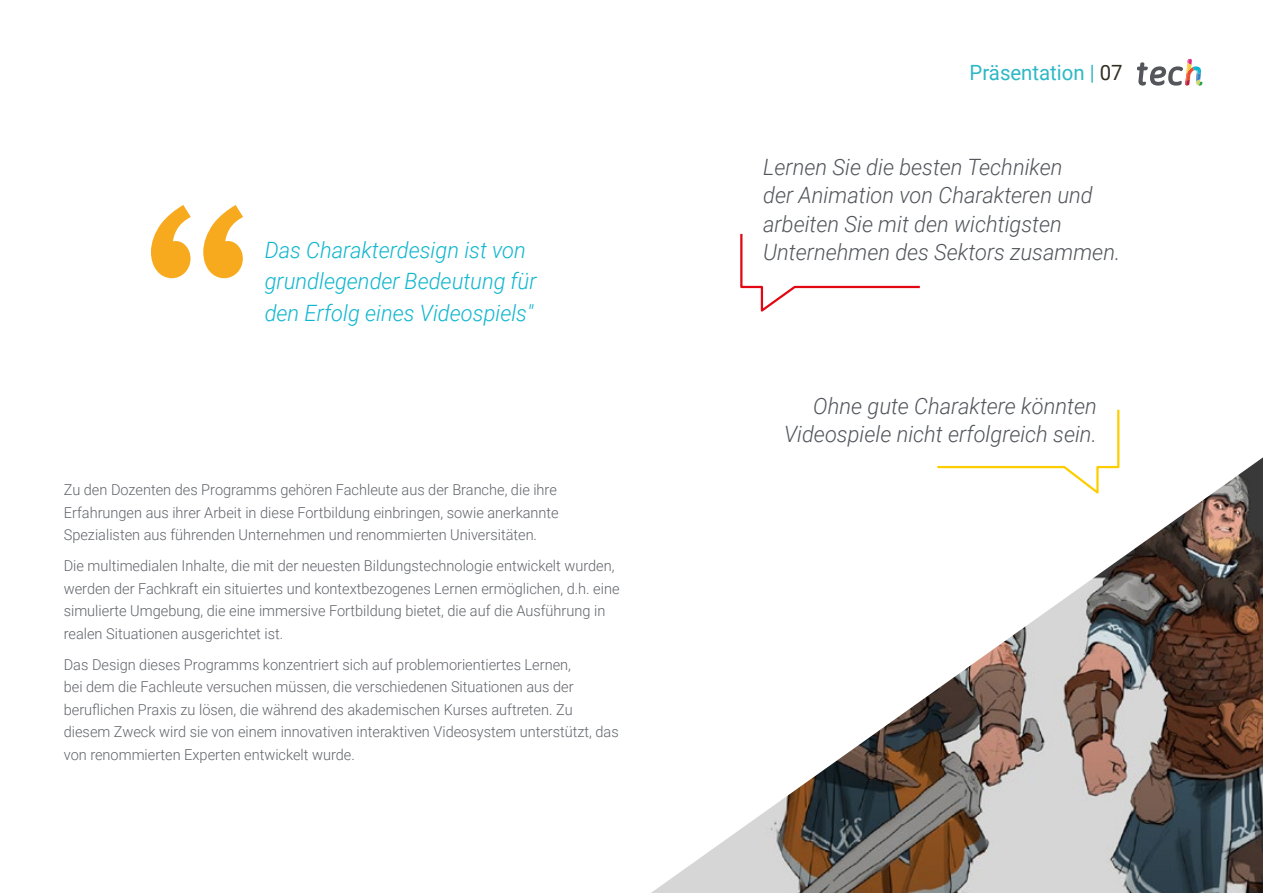
<style>
.page{position:relative;width:1263px;height:893px;background:#fff}
.page>*{position:absolute;margin:0;border:0;box-sizing:border-box;transform-origin:0 0}
.t1{font:italic 300 22.5px/28.5px "Roboto";color:#52555b;text-align:right}
.t2{font:italic 300 22.5px/31.5px "Roboto";color:#0fb6cf}
.t3{font:21px "Roboto";color:#2db8c5}
.t4{font:300 15px/22.5px "Roboto";color:#61646a}
.s1{color:#312e20}
</style>
<div class="page">
<svg style="left:151px;top:205px;width:92px;height:73px"></svg>
<svg style="left:1117px;top:409px;width:3px;height:48px"></svg>
<svg style="left:740px;top:234px;width:180px;height:78px"></svg>
<svg style="left:1137px;top:59px;width:65px;height:27px"></svg>
<img style="left:651px;top:457px;width:612px;height:436px">
<h1 class="t2" style="left:265px;top:233px;width:273px">Das Charakterdesign ist von grundlegender Bedeutung für den Erfolg eines Videospiels"</h1>
<p class="t4" style="left:64px;top:478px;width:496px">Zu den Dozenten des Programms gehören Fachleute aus der Branche, die ihre<br>Erfahrungen aus ihrer Arbeit in diese Fortbildung einbringen, sowie anerkannte<br>Spezialisten aus führenden Unternehmen und renommierten Universitäten.</p>
<p class="t4" style="left:64px;top:554px;width:557px">Die multimedialen Inhalte, die mit der neuesten Bildungstechnologie entwickelt wurden, werden der Fachkraft ein situiertes und kontextbezogenes Lernen ermöglichen, d.h. eine simulierte Umgebung, die eine immersive Fortbildung bietet, die auf die Ausführung in realen Situationen ausgerichtet ist.</p>
<p class="t4" style="left:64px;top:652px;width:556px">Das Design dieses Programms konzentriert sich auf problemorientiertes Lernen,<br>bei dem die Fachleute versuchen müssen, die verschiedenen Situationen aus der beruflichen Praxis zu lösen, die während des akademischen Kurses auftreten. Zu diesem Zweck wird sie von einem innovativen interaktiven Videosystem unterstützt, das von renommierten Experten entwickelt wurde.</p>
<h2 class="t3" style="left:969px;top:57px;width:155px">Präsentation | <span class="s1">07</span></h2>
<h1 class="t1" style="left:763px;top:152px;width:359px;text-align:left">Lernen Sie die besten Techniken<br>der Animation von Charakteren und arbeiten Sie mit den wichtigsten Unternehmen des Sektors zusammen.</h1>
<h1 class="t1" style="left:784px;top:391px;width:314px">Ohne gute Charaktere könnten<br>Videospiele nicht erfolgreich sein.</h1>
</div>
